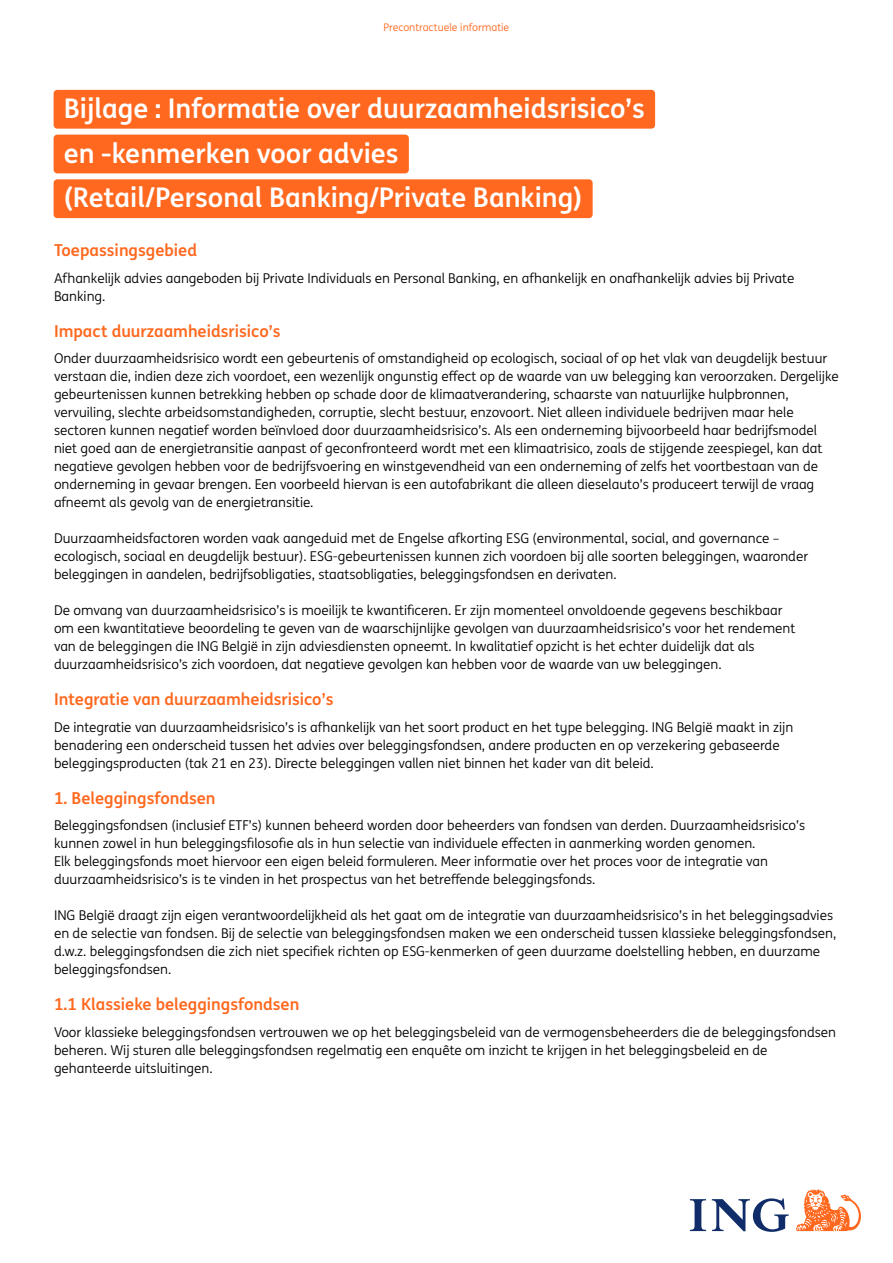
<style>
.page{position:relative;width:893px;height:1263px;background:#fff}
.page>*{position:absolute;margin:0;border:0;box-sizing:border-box;transform-origin:0 0}
.t1{font:700 27.15px/44.7px "ING Me";color:#fff}
.t2{font:700 16.5px "ING Me";color:#ff681e}
.t3{font:13.5px/18px "ING Me";color:#000}
.t4{font:10.5px "ING Me";color:#ff681e}
</style>
<div class="page">
<div style="left:54px;top:90px;width:601px;height:39px;background:#ff681e;border-radius:4px"></div>
<div style="left:54px;top:135px;width:355px;height:38px;background:#ff681e;border-radius:4px"></div>
<div style="left:54px;top:179px;width:539px;height:39px;background:#ff681e;border-radius:4px"></div>
<svg style="left:690px;top:1198px;width:99px;height:34px"></svg>
<svg style="left:796px;top:1189px;width:65px;height:42px"></svg>
<p class="t4" style="left:384px;top:20px;width:127px">Precontractuele informatie</p>
<h1 class="t1" style="left:64px;top:84px;width:583px">Bijlage : Informatie over duurzaamheidsrisico’s en -kenmerken voor advies<br>(Retail/Personal Banking/Private Banking)</h1>
<p class="t2" style="left:54px;top:237px;width:145px">Toepassingsgebied</p>
<p class="t3" style="left:54px;top:268px;width:742px">Afhankelijk advies aangeboden bij Private Individuals en Personal Banking, en afhankelijk en onafhankelijk advies bij Private<br>Banking.</p>
<p class="t2" style="left:54px;top:317px;width:228px">Impact duurzaamheidsrisico’s</p>
<p class="t3" style="left:54px;top:349px;width:786px">Onder duurzaamheidsrisico wordt een gebeurtenis of omstandigheid op ecologisch, sociaal of op het vlak van deugdelijk bestuur verstaan die, indien deze zich voordoet, een wezenlijk ongunstig effect op de waarde van uw belegging kan veroorzaken. Dergelijke gebeurtenissen kunnen betrekking hebben op schade door de klimaatverandering, schaarste van natuurlijke hulpbronnen, vervuiling, slechte arbeidsomstandigheden, corruptie, slecht bestuur, enzovoort. Niet alleen individuele bedrijven maar hele sectoren kunnen negatief worden beïnvloed door duurzaamheidsrisico’s. Als een onderneming bijvoorbeeld haar bedrijfsmodel niet goed aan de energietransitie aanpast of geconfronteerd wordt met een klimaatrisico, zoals de stijgende zeespiegel, kan dat negatieve gevolgen hebben voor de bedrijfsvoering en winstgevendheid van een onderneming of zelfs het voortbestaan van de onderneming in gevaar brengen. Een voorbeeld hiervan is een autofabrikant die alleen dieselauto’s produceert terwijl de vraag afneemt als gevolg van de energietransitie.</p>
<p class="t3" style="left:54px;top:529px;width:756px">Duurzaamheidsfactoren worden vaak aangeduid met de Engelse afkorting ESG (environmental, social, and governance – ecologisch, sociaal en deugdelijk bestuur). ESG-gebeurtenissen kunnen zich voordoen bij alle soorten beleggingen, waaronder beleggingen in aandelen, bedrijfsobligaties, staatsobligaties, beleggingsfondsen en derivaten.</p>
<p class="t3" style="left:54px;top:601px;width:743px">De omvang van duurzaamheidsrisico’s is moeilijk te kwantificeren. Er zijn momenteel onvoldoende gegevens beschikbaar om een kwantitatieve beoordeling te geven van de waarschijnlijke gevolgen van duurzaamheidsrisico’s voor het rendement van de beleggingen die ING België in zijn adviesdiensten opneemt. In kwalitatief opzicht is het echter duidelijk dat als duurzaamheidsrisico’s zich voordoen, dat negatieve gevolgen kan hebben voor de waarde van uw beleggingen.</p>
<p class="t2" style="left:54px;top:686px;width:281px">Integratie van duurzaamheidsrisico’s</p>
<p class="t3" style="left:54px;top:717px;width:741px">De integratie van duurzaamheidsrisico’s is afhankelijk van het soort product en het type belegging. ING België maakt in zijn benadering een onderscheid tussen het advies over beleggingsfondsen, andere producten en op verzekering gebaseerde beleggingsproducten (tak 21 en 23). Directe beleggingen vallen niet binnen het kader van dit beleid.</p>
<p class="t2" style="left:54px;top:784px;width:163px">1. Beleggingsfondsen</p>
<p class="t3" style="left:54px;top:816px;width:753px">Beleggingsfondsen (inclusief ETF’s) kunnen beheerd worden door beheerders van fondsen van derden. Duurzaamheidsrisico’s kunnen zowel in hun beleggingsfilosofie als in hun selectie van individuele effecten in aanmerking worden genomen.<br>Elk beleggingsfonds moet hiervoor een eigen beleid formuleren. Meer informatie over het proces voor de integratie van duurzaamheidsrisico’s is te vinden in het prospectus van het betreffende beleggingsfonds.</p>
<p class="t3" style="left:54px;top:906px;width:784px">ING België draagt zijn eigen verantwoordelijkheid als het gaat om de integratie van duurzaamheidsrisico’s in het beleggingsadvies en de selectie van fondsen. Bij de selectie van beleggingsfondsen maken we een onderscheid tussen klassieke beleggingsfondsen, d.w.z. beleggingsfondsen die zich niet specifiek richten op ESG-kenmerken of geen duurzame doelstelling hebben, en duurzame beleggingsfondsen.</p>
<p class="t2" style="left:54px;top:991px;width:247px">1.1 Klassieke beleggingsfondsen</p>
<p class="t3" style="left:54px;top:1022px;width:784px">Voor klassieke beleggingsfondsen vertrouwen we op het beleggingsbeleid van de vermogensbeheerders die de beleggingsfondsen beheren. Wij sturen alle beleggingsfondsen regelmatig een enquête om inzicht te krijgen in het beleggingsbeleid en de gehanteerde uitsluitingen.</p>
</div>
